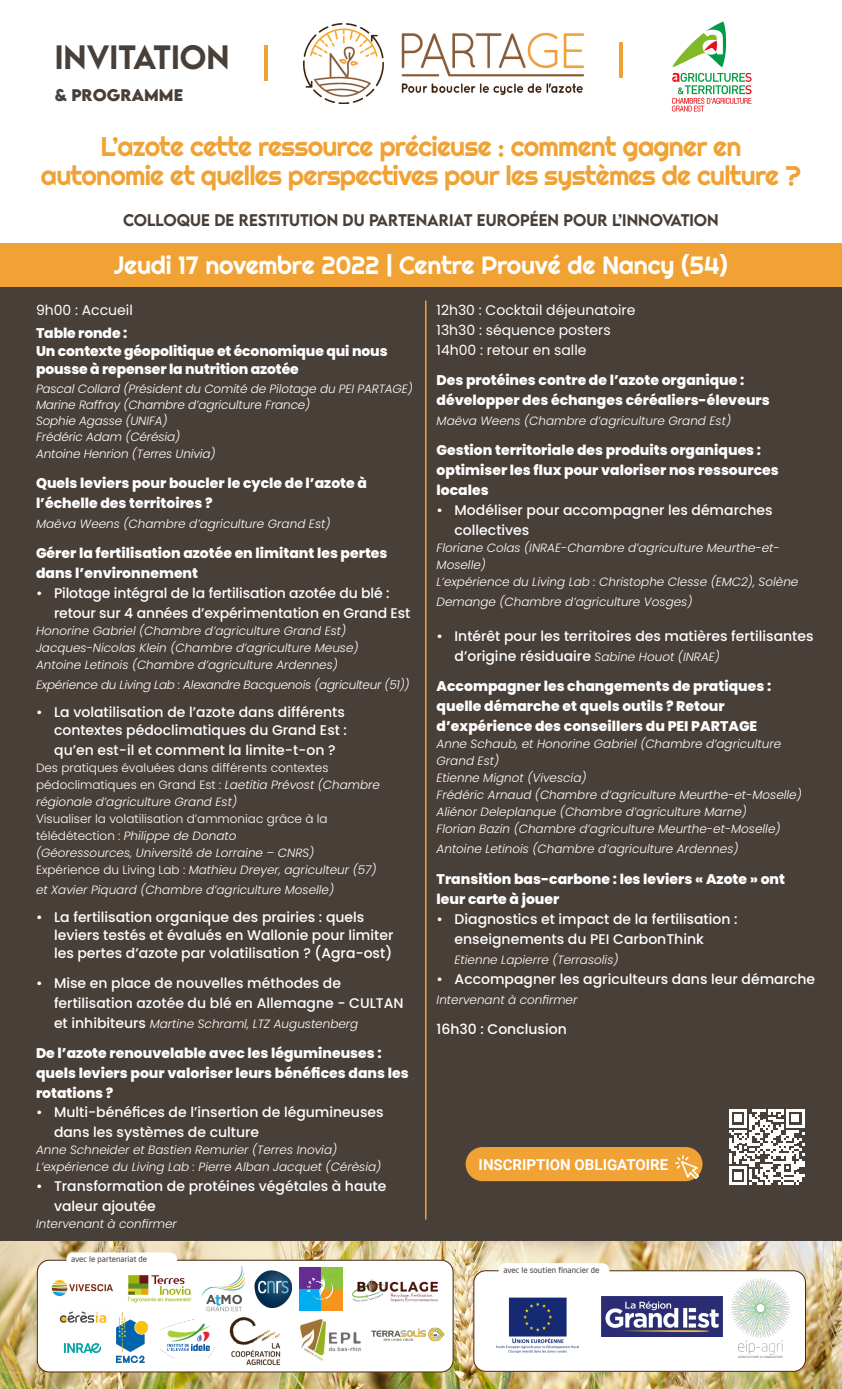
<style>
.page{position:relative;width:842px;height:1389px;background:#fff}
.page>*{position:absolute;margin:0;border:0;box-sizing:border-box;transform-origin:0 0}
.t1{font:500 30px "LEMONMILK";color:#493f39}
.t2{font:27px/29px "Righteous";letter-spacing:-.03em;color:#f1a234;text-align:center}
.t3{font:25px "Righteous";letter-spacing:-.01em;color:#fff}
.t4{font:500 15px "LEMONMILK";color:#493f39}
.t5{font:700 15px "Roboto";color:#fff}
.t6{font:700 15px "LEMONMILK";color:#493f39}
.t7{font:500 14px/20px "Poppins";color:#fff}
.t8{font:800 14px/20px "Poppins";color:#fff}
.t9{font:14px "Poppins";color:#fff}
.t10{font:italic 300 12px/20px "Poppins";color:#fff}
.t11{font:300 12px/17px "Poppins";color:#fff}
.t12{font:italic 300 12px "Poppins";letter-spacing:-.02em;color:#fff}
.t13{font:8px "Neo Sans Pro";color:#493f39}
.s1{font-style:italic}
.s2{font-style:normal}
.s3{font-weight:500;font-style:normal;font-size:14px}
.s4{font-weight:300;font-style:italic;font-size:12px}
</style>
<div class="page">
<img style="left:0;top:1241px;width:842px;height:148px">
<div style="left:0;top:287px;width:842px;height:954px;background:#493f39"></div>
<div style="left:474px;top:1271px;width:331px;height:100px;background:#fff;border-radius:12px"></div>
<div style="left:473px;top:1270px;width:333px;height:102px;border:1px solid #4a290f;border-radius:12px"></div>
<div style="left:499px;top:1263px;width:110px;height:15px;background:#fff;border-radius:7px"></div>
<img style="left:731px;top:1278px;width:59px;height:79px">
<img style="left:496px;top:1297px;width:83px;height:57px">
<img style="left:601px;top:1296px;width:121px;height:40px">
<hr style="left:265px;top:45px;width:3px;height:36px;background:#f1a234">
<div style="left:0;top:243px;width:842px;height:44px;background:#f1a234"></div>
<img style="left:304px;top:23px;width:279px;height:80px">
<hr style="left:619px;top:42px;width:3px;height:36px;background:#f1a234">
<img style="left:671px;top:21px;width:81px;height:91px">
<div style="left:37px;top:1260px;width:416px;height:112px;background:#fff;border-radius:12px"></div>
<div style="left:37px;top:1260px;width:417px;height:112px;border:1px solid #4a290f;border-radius:12px"></div>
<div style="left:66px;top:1252px;width:111px;height:15px;background:#fff;border-radius:7px"></div>
<img style="left:128px;top:1274px;width:63px;height:29px">
<img style="left:161px;top:1320px;width:53px;height:39px">
<img style="left:59px;top:1311px;width:48px;height:12px">
<img style="left:51px;top:1280px;width:62px;height:16px">
<img style="left:299px;top:1267px;width:44px;height:43px">
<img style="left:371px;top:1327px;width:74px;height:15px">
<img style="left:229px;top:1317px;width:52px;height:49px">
<img style="left:254px;top:1270px;width:37px;height:37px">
<img style="left:201px;top:1267px;width:45px;height:45px">
<img style="left:300px;top:1320px;width:61px;height:40px">
<img style="left:117px;top:1313px;width:31px;height:49px">
<img style="left:64px;top:1343px;width:37px;height:10px">
<div style="left:466px;top:1147px;width:236px;height:34px;background:#f1a234;border-radius:17px"></div>
<img style="left:676px;top:1155px;width:23px;height:23px">
<hr style="left:425px;top:300px;width:1px;height:920px;background:#f1a234">
<img style="left:352px;top:1279px;width:86px;height:23px">
<svg style="left:729px;top:1109px;width:75px;height:76px"></svg>
<p class="t1" style="left:55px;top:37px;width:150px">INVITATION</p>
<p class="t6" style="left:55px;top:84px;width:130px">&amp; PROGRAMME</p>
<p class="t2" style="left:41px;top:131px;width:762px">L’azote cette ressource précieuse : comment gagner en autonomie et quelles perspectives pour les systèmes de culture ?</p>
<p class="t4" style="left:123px;top:210px;width:597px">COLLOQUE DE RESTITUTION DU PARTENARIAT EUROPÉEN POUR L’INNOVATION</p>
<p class="t3" style="left:114px;top:249px;width:615px">Jeudi 17 novembre 2022 | Centre Prouvé de Nancy (54)</p>
<p class="t9" style="left:36px;top:302px;width:98px">9h00 : Accueil</p>
<p class="t8" style="left:36px;top:323px;width:93px">Table ronde :</p>
<p class="t8" style="left:36px;top:342px;width:353px;line-height:18px">Un contexte géopolitique et économique qui nous pousse à repenser la nutrition azotée</p>
<p class="t10" style="left:36px;top:379px;width:378px">Pascal Collard (Président du Comité de Pilotage du PEI PARTAGE)</p>
<p class="t10" style="left:36px;top:395px;width:276px">Marine Raffray (Chambre d’agriculture France)</p>
<p class="t10" style="left:36px;top:411px;width:133px">Sophie Agasse (UNIFA)</p>
<p class="t10" style="left:36px;top:427px;width:146px">Frédéric Adam (Cérésia)</p>
<p class="t10" style="left:36px;top:444px;width:181px">Antoine Henrion (Terres Univia)</p>
<p class="t8" style="left:36px;top:473px;width:332px">Quels leviers pour boucler le cycle de l’azote à l’échelle des territoires ?</p>
<p class="t10" style="left:36px;top:514px;width:296px">Maëva Weens (Chambre d’agriculture Grand Est)</p>
<p class="t8" style="left:36px;top:543px;width:353px">Gérer la fertilisation azotée en limitant les pertes dans l’environnement</p>
<p class="t7" style="left:54px;top:583px;width:358px;text-indent:-18px">• Pilotage intégral de la fertilisation azotée du blé : retour sur 4 années d’expérimentation en Grand Est</p>
<p class="t10" style="left:36px;top:621px;width:312px">Honorine Gabriel (Chambre d’agriculture Grand Est)</p>
<p class="t10" style="left:36px;top:638px;width:324px">Jacques-Nicolas Klein (Chambre d’agriculture Meuse)</p>
<p class="t10" style="left:36px;top:655px;width:303px">Antoine Letinois (Chambre d’agriculture Ardennes)</p>
<p class="t12" style="left:36px;top:678px;width:375px">Expérience du Living Lab : Alexandre Bacquenois (agriculteur (51))</p>
<p class="t7" style="left:36px;top:703px;width:313px;line-height:18px;text-align:right">• La volatilisation de l’azote dans différents contextes pédoclimatiques du Grand Est :</p>
<p class="t7" style="left:54px;top:740px;width:283px">qu’en est-il et comment la limite-t-on ?</p>
<p class="t11" style="left:36px;top:760px;width:346px">Des pratiques évaluées dans différents contextes pédoclimatiques en Grand Est : <span class="s1">Laetitia Prévost (Chambre régionale d’agriculture Grand Est)</span></p>
<p class="t11" style="left:36px;top:811px;width:293px">Visualiser la volatilisation d’ammoniac grâce à la télédétection : <span class="s1">Philippe de Donato (Géoressources, Université de Lorraine – CNRS)</span></p>
<p class="t10" style="left:36px;top:860px;width:342px"><span class="s2">Expérience du Living Lab :</span> Mathieu Dreyer, agriculteur (57) et Xavier Piquard (Chambre d’agriculture Moselle)</p>
<p class="t7" style="left:54px;top:908px;width:341px;line-height:18px;text-indent:-18px">• La fertilisation organique des prairies : quels leviers testés et évalués en Wallonie pour limiter les pertes d’azote par volatilisation ? (Agra-ost)</p>
<p class="t7" style="left:54px;top:973px;width:351px;text-indent:-18px">• Mise en place de nouvelles méthodes de fertilisation azotée du blé en Allemagne - CULTAN</p>
<p class="t10" style="left:54px;top:1014px;width:306px"><span class="s3">et inhibiteurs</span> Martine Schraml, LTZ Augustenberg</p>
<p class="t8" style="left:36px;top:1043px;width:374px">De l’azote renouvelable avec les légumineuses : quels leviers pour valoriser leurs bénéfices dans les rotations ?</p>
<p class="t7" style="left:54px;top:1102px;width:331px;text-indent:-18px">• Multi-bénéfices de l’insertion de légumineuses dans les systèmes de culture</p>
<p class="t10" style="left:36px;top:1140px;width:303px">Anne Schneider et Bastien Remurier (Terres Inovia)</p>
<p class="t10" style="left:36px;top:1157px;width:347px">L’expérience du Living Lab : Pierre Alban Jacquet (Cérèsia)</p>
<p class="t7" style="left:54px;top:1176px;width:334px;text-indent:-18px">• Transformation de protéines végétales à haute valeur ajoutée</p>
<p class="t10" style="left:36px;top:1214px;width:142px">Intervenant à confirmer</p>
<p class="t13" style="left:71px;top:1255px;width:77px">avec le partenariat de</p>
<p class="t9" style="left:437px;top:302px;width:200px">12h30 : Cocktail déjeunatoire</p>
<p class="t9" style="left:437px;top:322px;width:176px">13h30 : séquence posters</p>
<p class="t9" style="left:437px;top:342px;width:151px">14h00 : retour en salle</p>
<p class="t8" style="left:437px;top:370px;width:309px">Des protéines contre de l’azote organique :</p>
<p class="t8" style="left:437px;top:390px;width:335px">développer des échanges céréaliers-éleveurs</p>
<p class="t10" style="left:437px;top:411px;width:296px">Maëva Weens (Chambre d’agriculture Grand Est)</p>
<p class="t8" style="left:437px;top:440px;width:344px">Gestion territoriale des produits organiques : optimiser les flux pour valoriser nos ressources locales</p>
<p class="t7" style="left:455px;top:500px;width:320px;text-indent:-18px">• Modéliser pour accompagner les démarches collectives</p>
<p class="t10" style="left:437px;top:540px;width:345px;line-height:17px">Floriane Colas (INRAE-Chambre d’agriculture Meurthe-et-<br>Moselle)</p>
<p class="t10" style="left:437px;top:572px;width:363px">L’expérience du Living Lab : Christophe Clesse (EMC2), Solène<br>Demange (Chambre d’agriculture Vosges)</p>
<p class="t7" style="left:455px;top:626px;width:361px;text-indent:-18px">• Intérêt pour les territoires des matières fertilisantes d’origine résiduaire <span class="s4">Sabine Houot (INRAE)</span></p>
<p class="t8" style="left:437px;top:676px;width:336px">Accompagner les changements de pratiques : quelle démarche et quels outils ? Retour d’expérience des conseillers du PEI PARTAGE</p>
<p class="t10" style="left:437px;top:736px;width:346px;line-height:17px">Anne Schaub, et Honorine Gabriel (Chambre d’agriculture<br>Grand Est)</p>
<p class="t10" style="left:437px;top:768px;width:151px">Etienne Mignot (Vivescia)</p>
<p class="t10" style="left:437px;top:785px;width:367px">Frédéric Arnaud (Chambre d’agriculture Meurthe-et-Moselle)</p>
<p class="t10" style="left:437px;top:802px;width:312px">Aliénor Deleplanque (Chambre d’agriculture Marne)</p>
<p class="t10" style="left:437px;top:819px;width:345px">Florian Bazin (Chambre d’agriculture Meurthe-et-Moselle)</p>
<p class="t10" style="left:437px;top:839px;width:303px">Antoine Letinois (Chambre d’agriculture Ardennes)</p>
<p class="t8" style="left:437px;top:869px;width:350px">Transition bas-carbone : les leviers « Azote » ont leur carte à jouer</p>
<p class="t7" style="left:455px;top:909px;width:284px;text-indent:-18px">• Diagnostics et impact de la fertilisation : enseignements du PEI CarbonThink</p>
<p class="t10" style="left:455px;top:950px;width:165px">Etienne Lapierre (Terrasolis)</p>
<p class="t7" style="left:437px;top:969px;width:380px">• Accompagner les agriculteurs dans leur démarche</p>
<p class="t10" style="left:437px;top:990px;width:142px">Intervenant à confirmer</p>
<p class="t7" style="left:437px;top:1019px;width:132px">16h30 : Conclusion</p>
<p class="t5" style="left:479px;top:1154px;width:191px">INSCRIPTION OBLIGATOIRE</p>
<p class="t13" style="left:503px;top:1265px;width:98px">avec le soutien financier de</p>
</div>
